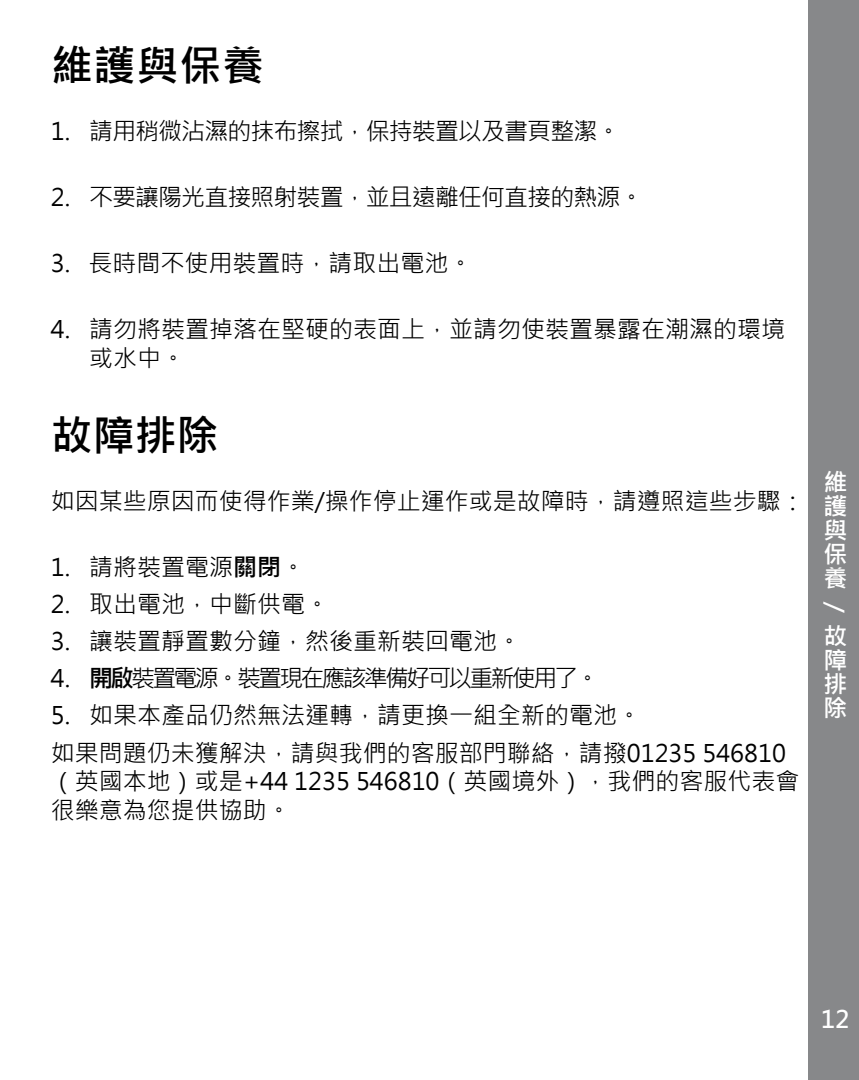
<style>
.page{position:relative;width:859px;height:1080px;background:#fff}
.page>*{position:absolute;margin:0;border:0;box-sizing:border-box;transform-origin:0 0}
.t1{font:700 42px "Microsoft Jheng Hei";letter-spacing:.02em;color:#000}
.t2{font:24px/28.8px "Microsoft Jheng Hei";color:#000}
.t3{font:24px "Microsoft Jheng Hei";letter-spacing:-.04em;color:#000}
.t4{font:24px "Microsoft Jheng Hei";letter-spacing:-.12em;color:#000}
.t5{font:700 24px/24px "Microsoft Jheng Hei";color:#fff;text-align:justify}
.s1{font-weight:700}
</style>
<div class="page">
<div style="left:809px;top:0;width:50px;height:1080px;background:#87888a"></div>
<p class="t1" style="left:51px;top:40px;width:215px">維護與保養</p>
<p class="t3" style="left:51px;top:116px;width:571px">1. 請用稍微沾濕的抹布擦拭，保持裝置以及書頁整潔。</p>
<p class="t3" style="left:51px;top:182px;width:594px">2. 不要讓陽光直接照射裝置，並且遠離任何直接的熱源。</p>
<p class="t2" style="left:51px;top:249px;width:423px">3. 長時間不使用裝置時，請取出電池。</p>
<p class="t2" style="left:89px;top:315px;width:697px;text-indent:-38px">4. 請勿將裝置掉落在堅硬的表面上，並請勿使裝置暴露在潮濕的環境或水中。</p>
<p class="t1" style="left:51px;top:409px;width:170px">故障排除</p>
<p class="t2" style="left:51px;top:486px;width:756px">如因某些原因而使得作業/操作停止運作或是故障時，請遵照這些步驟：</p>
<p class="t2" style="left:51px;top:552px;width:256px">1. 請將裝置電源<span class="s1">關閉</span>。</p>
<p class="t2" style="left:51px;top:590px;width:280px">2. 取出電池，中斷供電。</p>
<p class="t2" style="left:51px;top:627px;width:472px">3. 讓裝置靜置數分鐘，然後重新裝回電池。</p>
<p class="t4" style="left:51px;top:663px;width:550px">4. <span class="s1">開啟</span>裝置電源。裝置現在應該準備好可以重新使用了。</p>
<p class="t2" style="left:51px;top:697px;width:737px;line-height:37.2px">5. 如果本產品仍然無法運轉，請更換一組全新的電池。<br>如果問題仍未獲解決，請與我們的客服部門聯絡，請撥01235 546810</p>
<p class="t2" style="left:51px;top:767px;width:750px">（英國本地）或是+44 1235 546810（英國境外），我們的客服代表會很樂意為您提供協助。</p>
<p class="t5" style="left:824px;top:470px;width:24px">維護與保養</p>
<p class="t5" style="left:847px;top:602px;width:13px;rotate:90deg">/</p>
<p class="t5" style="left:824px;top:625px;width:24px">故障排除</p>
<p class="t5" style="left:821px;top:1007px;width:30px">12</p>
</div>
